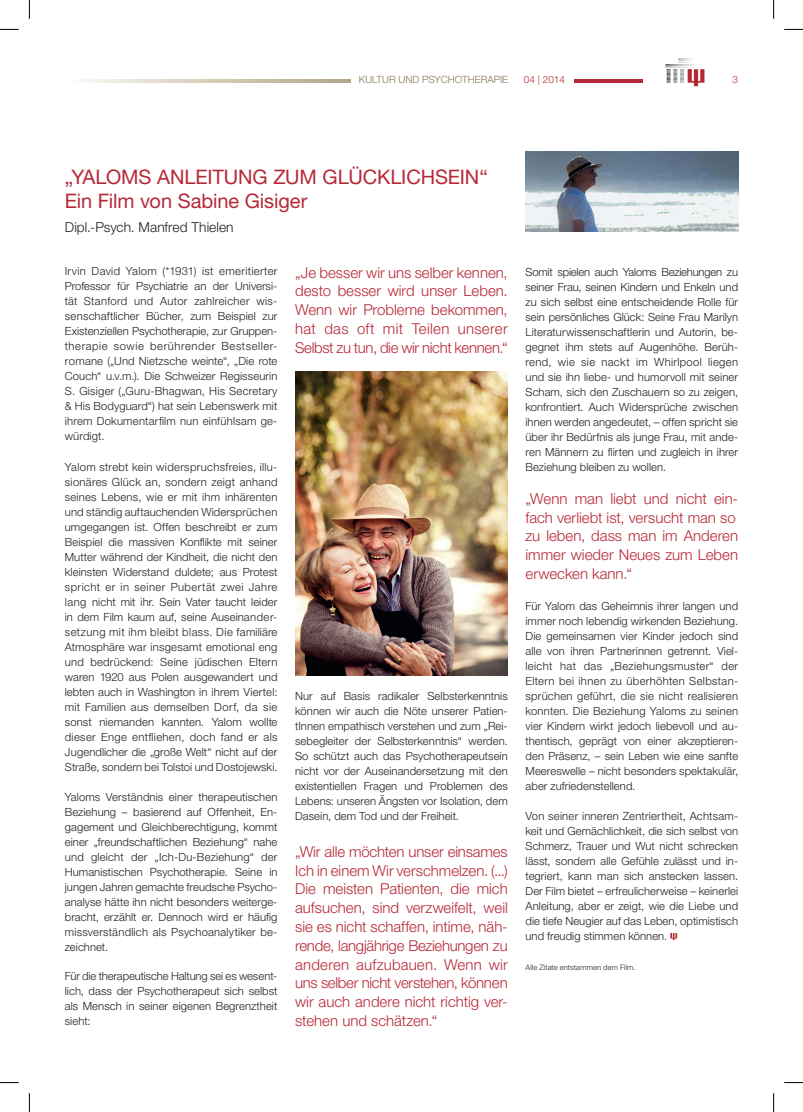
<style>
.page{position:relative;width:803px;height:1112px;background:#fff}
.page>*{position:absolute;margin:0;border:0;box-sizing:border-box;transform-origin:0 0}
.t1{font:20px/23.8px "Helvetica Neue LT Std";letter-spacing:-.005em;color:#b72837}
.t2{font:300 15px/18.8px "Helvetica Neue LT Std";color:#b72837;text-align:justify}
.t3{font:300 13.75px "Helvetica Neue LT Std";letter-spacing:.005em;color:#231f20}
.t4{font:300 11.25px/15px "Helvetica Neue LT Std";letter-spacing:.005em;color:#231f20;text-align:justify}
.t5{font:300 10px "Helvetica Neue LT Std";color:#8a7758}
.t6{font:300 10px "Helvetica Neue LT Std";color:#b72837}
.t7{font:300 7.5px "Helvetica Neue LT Std";letter-spacing:.015em;color:#231f20}
</style>
<div class="page">
<hr style="left:574px;top:79px;width:68px;height:4px;background:#b72837">
<svg style="left:665px;top:58px;width:39px;height:28px"></svg>
<svg style="left:670px;top:933px;width:7px;height:6px"></svg>
<img style="left:295px;top:371px;width:213px;height:304px">
<img style="left:526px;top:152px;width:212px;height:79px">
<svg style="left:84px;top:79px;width:267px;height:3px"></svg>
<svg style="left:0;top:29px;width:19px;height:1px"></svg>
<svg style="left:784px;top:29px;width:19px;height:1px"></svg>
<svg style="left:0;top:1082px;width:19px;height:1px"></svg>
<svg style="left:784px;top:1082px;width:19px;height:1px"></svg>
<svg style="left:29px;top:0;width:1px;height:19px"></svg>
<svg style="left:29px;top:1093px;width:1px;height:18px"></svg>
<svg style="left:773px;top:0;width:1px;height:19px"></svg>
<svg style="left:773px;top:1093px;width:1px;height:18px"></svg>
<p class="t5" style="left:359px;top:73px;width:151px">KULTUR UND PSYCHOTHERAPIE</p>
<p class="t6" style="left:524px;top:73px;width:43px">04 | 2014</p>
<p class="t6" style="left:732px;top:73px;width:7px">3</p>
<h1 class="t1" style="left:65px;top:165px;width:425px">„YALOMS ANLEITUNG ZUM GLÜCKLICHSEIN“<br>Ein Film von Sabine Gisiger</h1>
<p class="t3" style="left:65px;top:218px;width:170px">Dipl.-Psych. Manfred Thielen</p>
<p class="t4" style="left:65px;top:263px;width:214px">Irvin David Yalom (*1931) ist emeritierter Professor für Psychiatrie an der Universi&shy;tät Stanford und Autor zahlreicher wis&shy;senschaftlicher Bücher, zum Beispiel zur Existenziellen Psychotherapie, zur Gruppen&shy;therapie sowie berührender Bestseller&shy;romane („Und Nietzsche weinte“, „Die rote Couch“ u.v.m.). Die Schweizer Regisseurin S. Gisiger („Guru-Bhagwan, His Secretary &amp; His Bodyguard“) hat sein Lebenswerk mit ihrem Dokumentarfilm nun einfühlsam ge&shy;würdigt.</p>
<p class="t4" style="left:65px;top:459px;width:214px">Yalom strebt kein widerspruchsfreies, illu&shy;sionäres Glück an, sondern zeigt anhand seines Lebens, wie er mit ihm inhärenten und ständig auftauchenden Widersprüchen umgegangen ist. Offen beschreibt er zum Beispiel die massiven Konflikte mit seiner Mutter während der Kindheit, die nicht den kleinsten Widerstand duldete; aus Protest spricht er in seiner Pubertät zwei Jahre lang nicht mit ihr. Sein Vater taucht leider in dem Film kaum auf, seine Auseinander&shy;setzung mit ihm bleibt blass. Die familiäre Atmosphäre war insgesamt emotional eng und bedrückend: Seine jüdischen Eltern waren 1920 aus Polen ausgewandert und lebten auch in Washington in ihrem Viertel: mit Familien aus demselben Dorf, da sie sonst niemanden kannten. Yalom wollte dieser Enge entfliehen, doch fand er als Jugendlicher die „große Welt“ nicht auf der Straße, sondern bei Tolstoi und Dostojewski.</p>
<p class="t4" style="left:65px;top:789px;width:214px">Yaloms Verständnis einer therapeutischen Beziehung – basierend auf Offenheit, En&shy;gagement und Gleichberechtigung, kommt einer „freundschaftlichen Beziehung“ nahe und gleicht der „Ich-Du-Beziehung“ der Humanistischen Psychotherapie. Seine in jungen Jahren gemachte freudsche Psycho&shy;analyse hätte ihn nicht besonders weiterge&shy;bracht, erzählt er. Dennoch wird er häufig missverständlich als Psychoanalytiker be&shy;zeichnet.</p>
<p class="t4" style="left:65px;top:967px;width:214px">Für die therapeutische Haltung sei es wesent&shy;lich, dass der Psychotherapeut sich selbst als Mensch in seiner eigenen Begrenztheit sieht:</p>
<h2 class="t2" style="left:295px;top:262px;width:214px">„Je besser wir uns selber kennen, desto besser wird unser Leben.<br>Wenn wir Probleme bekommen, hat das oft mit Teilen unserer Selbst zu tun, die wir nicht kennen.“</h2>
<p class="t4" style="left:295px;top:688px;width:214px">Nur auf Basis radikaler Selbsterkenntnis können wir auch die Nöte unserer Patien&shy;tInnen empathisch verstehen und zum „Rei&shy;sebegleiter der Selbsterkenntnis“ werden.<br>So schützt auch das Psychotherapeutsein nicht vor der Auseinandersetzung mit den existentiellen Fragen und Problemen des Lebens: unseren Ängsten vor Isolation, dem Dasein, dem Tod und der Freiheit.</p>
<p class="t2" style="left:295px;top:841px;width:214px">„Wir alle möchten unser einsames Ich in einem Wir verschmelzen. (...)<br>Die meisten Patienten, die mich aufsuchen, sind verzweifelt, weil sie es nicht schaffen, intime, näh&shy;rende, langjährige Beziehungen zu anderen aufzubauen. Wenn wir uns selber nicht verstehen, können wir auch andere nicht richtig ver&shy;stehen und schätzen.“</p>
<p class="t4" style="left:525px;top:264px;width:214px">Somit spielen auch Yaloms Beziehungen zu seiner Frau, seinen Kindern und Enkeln und zu sich selbst eine entscheidende Rolle für sein persönliches Glück: Seine Frau Marilyn Literaturwissenschaftlerin und Autorin, be&shy;gegnet ihm stets auf Augenhöhe. Berüh&shy;rend, wie sie nackt im Whirlpool liegen und sie ihn liebe- und humorvoll mit seiner Scham, sich den Zuschauern so zu zeigen, konfrontiert. Auch Widersprüche zwischen ihnen werden angedeutet, – offen spricht sie über ihr Bedürfnis als junge Frau, mit ande&shy;ren Männern zu flirten und zugleich in ihrer Beziehung bleiben zu wollen.</p>
<h2 class="t2" style="left:525px;top:489px;width:214px;text-align:left">„Wenn man liebt und nicht ein&shy;fach verliebt ist, versucht man so zu leben, dass man im Anderen immer wieder Neues zum Leben erwecken kann.“</h2>
<p class="t4" style="left:525px;top:597px;width:214px">Für Yalom das Geheimnis ihrer langen und immer noch lebendig wirkenden Beziehung.<br>Die gemeinsamen vier Kinder jedoch sind alle von ihren Partnerinnen getrennt. Viel&shy;leicht hat das „Beziehungsmuster“ der Eltern bei ihnen zu überhöhten Selbstan&shy;sprüchen geführt, die sie nicht realisieren konnten. Die Beziehung Yaloms zu seinen vier Kindern wirkt jedoch liebevoll und au&shy;thentisch, geprägt von einer akzeptieren&shy;den Präsenz, – sein Leben wie eine sanfte Meereswelle – nicht besonders spektakulär, aber zufriedenstellend.</p>
<p class="t4" style="left:525px;top:807px;width:214px">Von seiner inneren Zentriertheit, Achtsam&shy;keit und Gemächlichkeit, die sich selbst von Schmerz, Trauer und Wut nicht schrecken lässt, sondern alle Gefühle zulässt und in&shy;tegriert, kann man sich anstecken lassen.<br>Der Film bietet – erfreulicherweise – keinerlei Anleitung, aber er zeigt, wie die Liebe und die tiefe Neugier auf das Leben, optimistisch und freudig stimmen können.</p>
<p class="t7" style="left:525px;top:962px;width:111px">Alle Zitate entstammen dem Film.</p>
</div>
